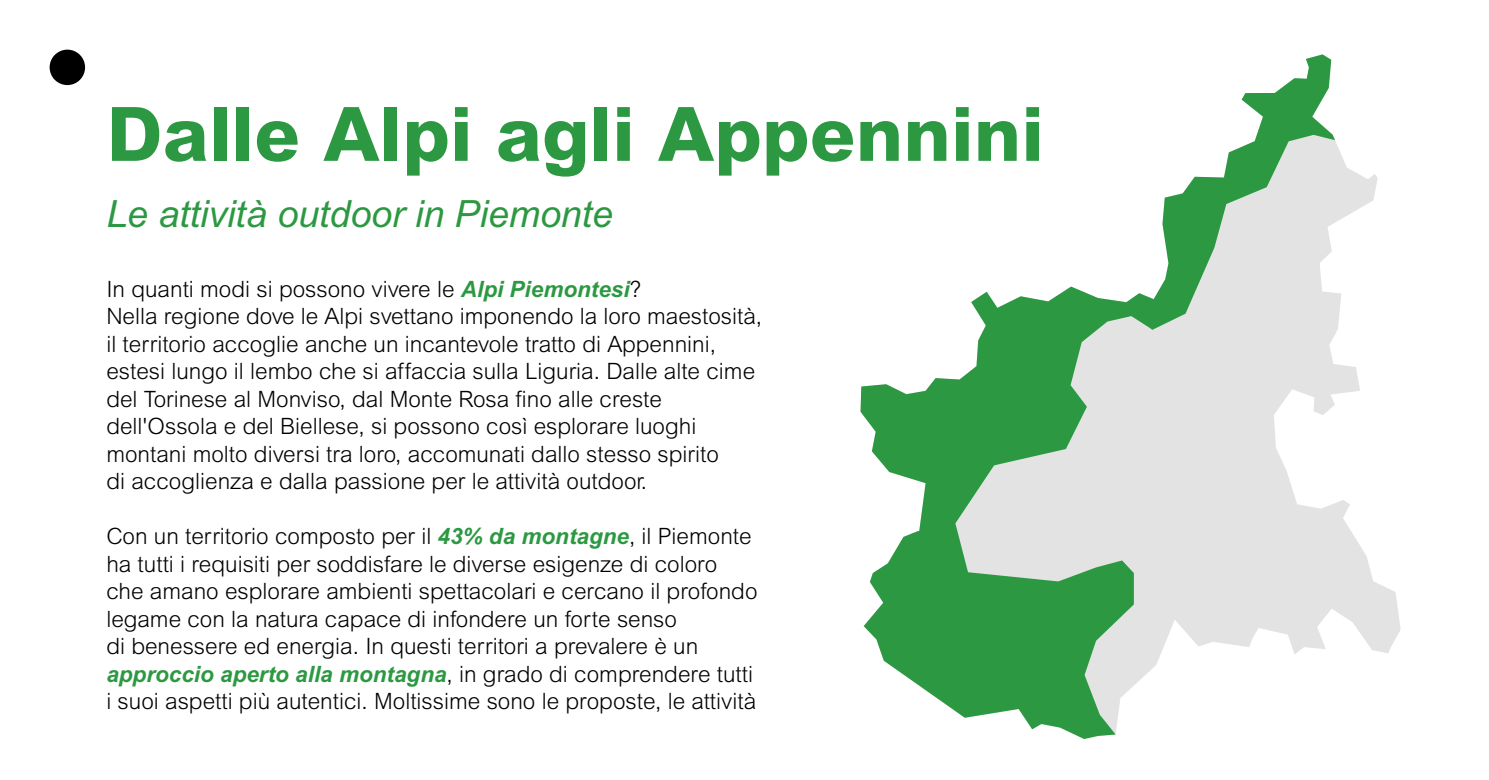
<style>
.page{position:relative;width:1489px;height:780px;background:#fff}
.page>*{position:absolute;margin:0;border:0;box-sizing:border-box;transform-origin:0 0}
.t1{font:800 75px "Arial MT Std";color:#2c9942}
.t2{font:italic 37.5px "Arial MT Std";color:#2c9942}
.t3{font:300 22.5px/27.5px "Arial MT Std";color:#000}
.s1{font-weight:700;font-style:italic;color:#2c9942}
</style>
<div class="page">
<svg style="left:1334px;top:138px;width:66px;height:515px"></svg>
<svg style="left:860px;top:54px;width:474px;height:685px"></svg>
<div style="left:50px;top:50px;width:35px;height:35px;background:#000;border-radius:50%"></div>
<h1 class="t1" style="left:106px;top:89px;width:939px">Dalle Alpi agli Appennini</h1>
<h2 class="t2" style="left:106px;top:192px;width:508px">Le attività outdoor in Piemonte</h2>
<p class="t3" style="left:106px;top:275px;width:657px">In quanti modi si possono vivere le <span class="s1">Alpi Piemontesi</span>?<br>Nella regione dove le Alpi svettano imponendo la loro maestosità, il territorio accoglie anche un incantevole tratto di Appennini, estesi lungo il lembo che si affaccia sulla Liguria. Dalle alte cime del Torinese al Monviso, dal Monte Rosa fino alle creste dell'Ossola e del Biellese, si possono così esplorare luoghi montani molto diversi tra loro, accomunati dallo stesso spirito<br>di accoglienza e dalla passione per le attività outdoor.</p>
<p class="t3" style="left:106px;top:522px;width:652px">Con un territorio composto per il <span class="s1">43% da montagne</span>, il Piemonte ha tutti i requisiti per soddisfare le diverse esigenze di coloro che amano esplorare ambienti spettacolari e cercano il profondo legame con la natura capace di infondere un forte senso<br>di benessere ed energia. In questi territori a prevalere è un <span class="s1">approccio aperto alla montagna</span>, in grado di comprendere tutti i suoi aspetti più autentici. Moltissime sono le proposte, le attività</p>
</div>
